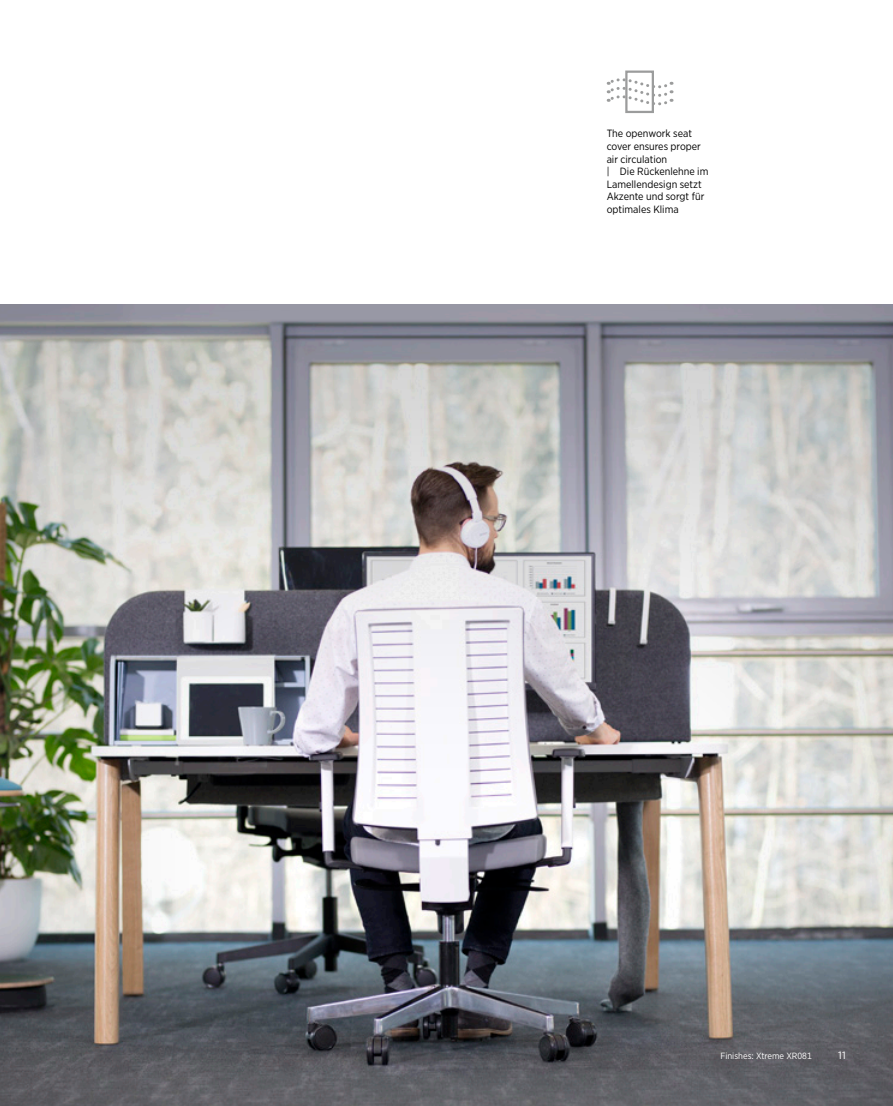
<style>
.page{position:relative;width:893px;height:1106px;background:#fff}
.page>*{position:absolute;margin:0;border:0;box-sizing:border-box;transform-origin:0 0}
.TXT_PL_7{font:10.5px/12.6px "Gotham Narrow";color:#000}
.TXT_EN_7{font:10.5px/12.6px "Gotham Narrow";color:#000}
.t1{font:10.5px "Gotham";color:#fff}
.SMALL_6{font:9px "Gotham Narrow";color:#fff}
</style>
<div class="page">
<div style="left:625px;top:71px;width:29px;height:42px;border:2px solid #9b9c9c"></div>
<svg style="left:607px;top:74px;width:65px;height:34px"></svg>
<div style="left:0;top:303px;width:893px;height:803px;background:#000;opacity:.2"></div>
<p class="TXT_EN_7" style="left:607px;top:127px;width:96px">The openwork seat cover ensures proper air circulation</p>
<p class="TXT_PL_7" style="left:607px;top:165px;width:103px">| Die Rückenlehne im<br>Lamellendesign setzt<br>Akzente und sorgt für optimales Klima</p>
<p class="SMALL_6" style="left:720px;top:1050px;width:93px">Finishes: Xtreme XR081</p>
<p class="t1" style="left:838px;top:1048px;width:9px">11</p>
</div>
